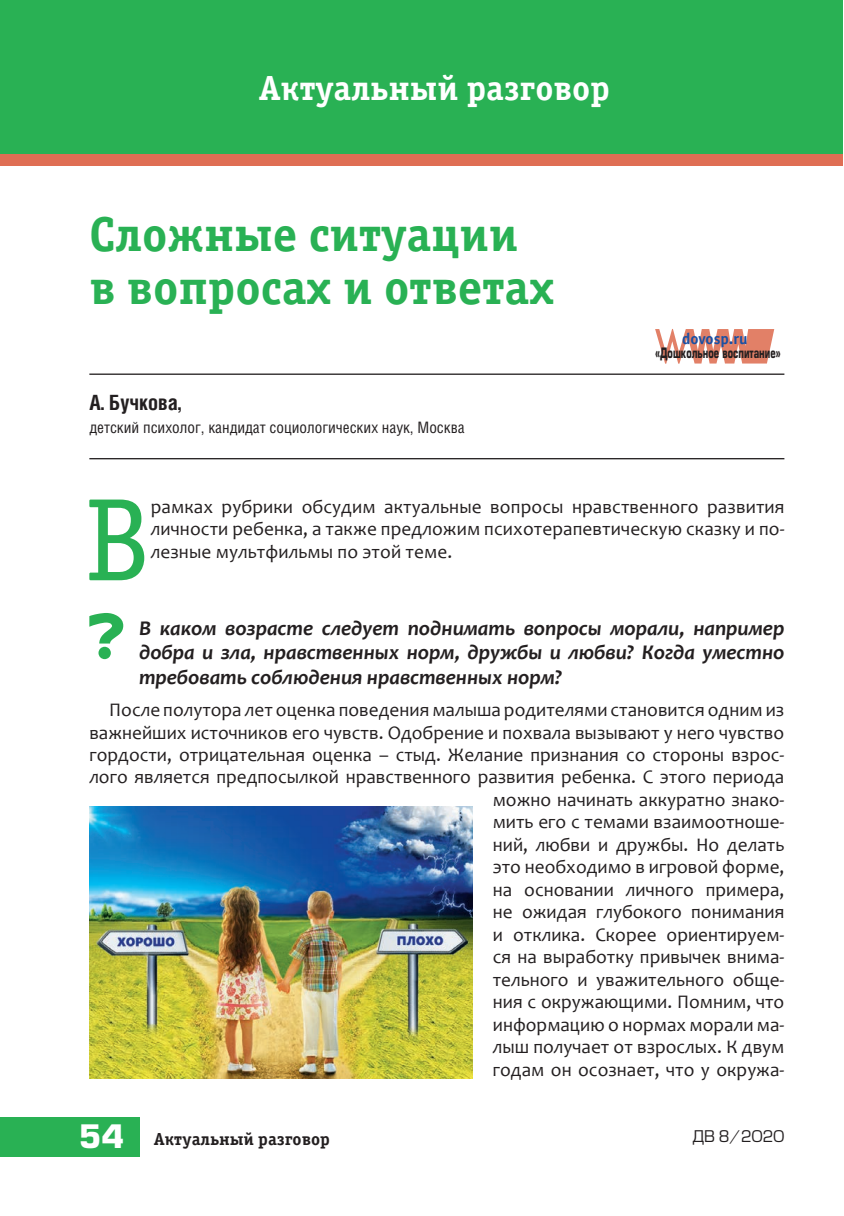
<style>
.page{position:relative;width:844px;height:1216px;background:#fff}
.page>*{position:absolute;margin:0;border:0;box-sizing:border-box;transform-origin:0 0}
.t1{font:117.77px "Officina Serif Book ITC";color:#29b154}
.t2{font:49px/52.5px "Officina Serif Bold ITC";color:#29b154}
.t3{font:35px "Officina Serif Bold ITC";color:#fff}
.t4{font:italic 700 21px/24.5px "Candara";color:#231f20;text-align:justify}
.t5{font:700 21px "Helios Cond";color:#231f20}
.t6{font:19.25px/22.4px "Candara";color:#231f20;text-align:justify}
.t7{font:17.5px "Officina Serif Bold ITC";color:#231f20}
.t8{font:15.75px "Helios Cond";color:#231f20}
.t9{font:15.75px "Officina Sans Bold ITC";color:#1a50a3}
.t10{font:15.75px "Europe";color:#231f20}
.t11{font:700 14px "Europe";color:#231f20;scale:.65 1}
.s1{font-family:"Europe";font-weight:700;font-size:31.5px;color:#fff}
</style>
<div class="page">
<div style="left:0;top:1116px;width:139px;height:40px;background:#29b154"></div>
<div style="left:0;top:141px;width:842px;height:25px;background:#df6e54"></div>
<div style="left:0;top:0;width:842px;height:154px;background:#29b154"></div>
<hr style="left:89px;top:373px;width:695px;height:2px;background:#231f20">
<hr style="left:89px;top:458px;width:695px;height:1px;background:#231f20">
<svg style="left:89px;top:613px;width:34px;height:46px"></svg>
<img style="left:89px;top:806px;width:384px;height:272px">
<svg style="left:655px;top:329px;width:119px;height:34px"></svg>
<h3 class="t3" style="left:259px;top:66px;width:352px">Актуальный разговор</h3>
<h2 class="t2" style="left:89px;top:208px;width:466px">Сложные ситуации в вопросах и ответах</h2>
<p class="t5" style="left:89px;top:389px;width:93px">А. Бучкова,</p>
<p class="t8" style="left:89px;top:418px;width:377px">детский психолог, кандидат социологических наук, Москва</p>
<p class="t9" style="left:682px;top:329px;width:67px">dovosp.ru</p>
<p class="t11" style="left:655px;top:344px;width:195px">«Дошкольное воспитание»</p>
<h1 class="t1" style="left:85px;top:473px;width:67px">В</h1>
<p class="t6" style="left:151px;top:495px;width:635px">рамках рубрики обсудим актуальные вопросы нравственного развития личности ребенка, а также предложим психотерапевтическую сказку и по&shy;лезные мультфильмы по этой теме.</p>
<p class="t4" style="left:139px;top:615px;width:646px">В каком возрасте следует поднимать вопросы морали, например добра и зла, нравственных норм, дружбы и любви? Когда уместно требовать соблюдения нравственных норм?</p>
<p class="t6" style="left:89px;top:698px;width:696px;text-align:right">После полутора лет оценка поведения малыша родителями становится одним из важнейших источников его чувств. Одобрение и похвала вызывают у него чувство гордости, отрицательная оценка – стыд. Желание признания со стороны взрос&shy;лого является предпосылкой нравственного развития ребенка. С этого периода можно начинать аккуратно знако-<br>мить его с темами взаимоотноше-<br>ний, любви и дружбы. Но делать<br>это необходимо в игровой форме,<br>на основании личного примера,<br>не ожидая глубокого понимания<br>и отклика. Скорее ориентируем-<br>ся на выработку привычек внима-<br>тельного и уважительного обще-<br>ния с окружающими. Помним, что<br>информацию о нормах морали ма-<br>лыш получает от взрослых. К двум<br>годам он осознает, что у окружа-</p>
<p class="t7" style="left:79px;top:1128px;width:252px"><span class="s1">54</span> Актуальный разговор</p>
<p class="t10" style="left:692px;top:1127px;width:93px">ДВ 8/2020</p>
</div>
